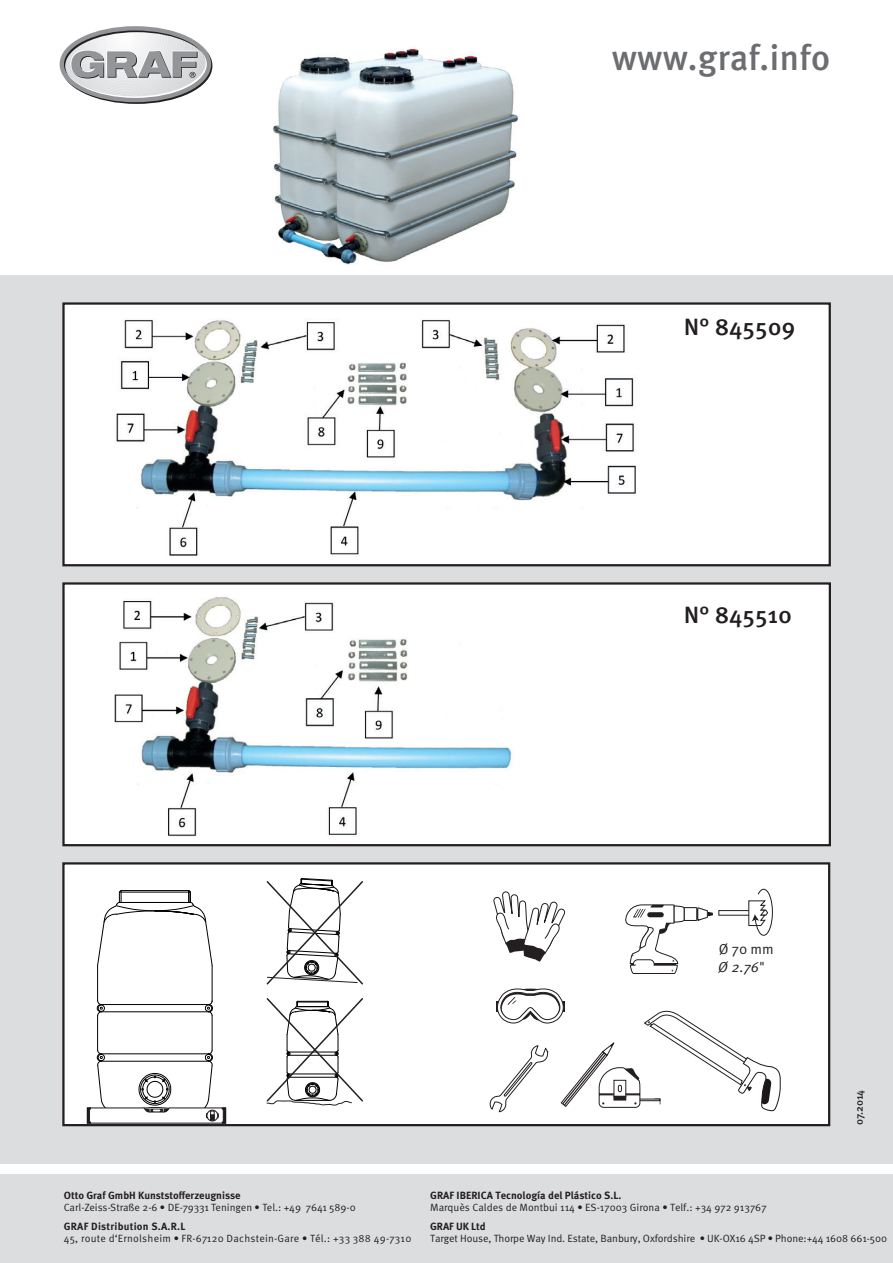
<style>
.page{position:relative;width:893px;height:1263px;background:#fff}
.page>*{position:absolute;margin:0;border:0;box-sizing:border-box;transform-origin:0 0}
.t1{font:500 35.85px "Meta Pro";color:#6c6d70}
.t2{font:500 23.55px "Meta Pro";color:#231f20}
.t3{font:14.4px/17.4px "Meta Pro";color:#231f20}
.t4{font:10.5px/12.6px "Meta Pro";color:#231f20}
.t5{font:10.5px/12.6px "Meta Pro";letter-spacing:.02em;color:#231f20}
.t6{font:500 10.5px "Meta Pro";color:#231f20}
.s1{font-style:italic}
.s2{font-weight:700}
.s3{font-family:"Helvetica Neue";font-weight:500;font-stretch:condensed}
</style>
<div class="page">
<img style="left:273px;top:48px;width:246px;height:217px">
<div style="left:0;top:275px;width:893px;height:889px;background:#dcdddf"></div>
<div style="left:0;top:1175px;width:893px;height:88px;background:#dcdddf"></div>
<div style="left:63px;top:304px;width:766px;height:261px;background:#fff"></div>
<div style="left:63px;top:863px;width:766px;height:262px;background:#fff"></div>
<div style="left:64px;top:583px;width:765px;height:262px;background:#fff"></div>
<svg style="left:493px;top:892px;width:72px;height:70px"></svg>
<div style="left:684px;top:907px;width:13px;height:14px;background:#fff;border:1px solid #1b171b"></div>
<svg style="left:697px;top:907px;width:16px;height:14px"></svg>
<svg style="left:625px;top:904px;width:60px;height:70px"></svg>
<svg style="left:489px;top:988px;width:292px;height:124px"></svg>
<svg style="left:718px;top:910px;width:29px;height:5px"></svg>
<svg style="left:747px;top:888px;width:26px;height:48px"></svg>
<hr style="left:101px;top:1011px;width:108px;height:1px;background:#000001">
<hr style="left:101px;top:1004px;width:108px;height:1px;background:#000001">
<hr style="left:97px;top:965px;width:1px;height:36px;background:#000001">
<hr style="left:97px;top:1015px;width:1px;height:35px;background:#000001">
<svg style="left:96px;top:1000px;width:9px;height:16px"></svg>
<hr style="left:212px;top:965px;width:1px;height:37px;background:#000001">
<hr style="left:212px;top:1015px;width:1px;height:35px;background:#000001">
<svg style="left:205px;top:1000px;width:8px;height:16px"></svg>
<svg style="left:97px;top:890px;width:116px;height:76px"></svg>
<svg style="left:87px;top:1049px;width:139px;height:74px"></svg>
<svg style="left:266px;top:878px;width:97px;height:107px"></svg>
<svg style="left:266px;top:998px;width:97px;height:108px"></svg>
<img style="left:116px;top:319px;width:520px;height:237px">
<img style="left:114px;top:597px;width:398px;height:240px">
<div style="left:62px;top:582px;width:769px;height:264px;border:2px solid #231f20"></div>
<div style="left:62px;top:862px;width:768px;height:264px;border:2px solid #231f20"></div>
<div style="left:62px;top:302px;width:769px;height:264px;border:2px solid #231f20"></div>
<div style="left:60px;top:26px;width:151px;height:76px;border:4px solid #939598;border-radius:50%"></div>
<svg style="left:63px;top:30px;width:147px;height:72px"></svg>
<h1 class="t1" style="left:612px;top:36px;width:220px">www.graf.info</h1>
<h2 class="t2" style="left:684px;top:312px;width:113px">N° 845509</h2>
<h2 class="t2" style="left:684px;top:600px;width:110px">N° 845510</h2>
<h3 class="t3" style="left:719px;top:941px;width:57px">Ø 70 mm<br><span class="s1">Ø 2.76</span>"</h3>
<p class="t6" style="left:853px;top:1125px;width:37px;rotate:-90deg">07.2014</p>
<p class="t4" style="left:64px;top:1189px;width:293px"><span class="s2">Otto Graf GmbH Kunststofferzeugnisse<br></span>Carl-Zeiss-Straße 2-6 <span class="s3">•</span> DE-79331 Teningen <span class="s3">•</span> Tel.: +49 7641 589-0</p>
<p class="t5" style="left:64px;top:1220px;width:349px"><span class="s2">GRAF Distribution S.A.R.L<br></span>45, route d‘Ernolsheim <span class="s3">•</span> FR-67120 Dachstein-Gare <span class="s3">•</span> Tél.: +33 388 49-7310</p>
<p class="t4" style="left:430px;top:1189px;width:338px"><span class="s2">GRAF IBERICA Tecnología del Plástico S.L.<br></span>Marquès Caldes de Montbui 114 <span class="s3">•</span> ES-17003 Girona <span class="s3">•</span> Telf.: +34 972 913767</p>
<p class="t4" style="left:430px;top:1220px;width:458px"><span class="s2">GRAF UK Ltd<br></span>Target House, Thorpe Way Ind. Estate, Banbury, Oxfordshire <span class="s3">•</span> UK-OX16 4SP <span class="s3">•</span> Phone:+44 1608 661-500</p>
</div>
